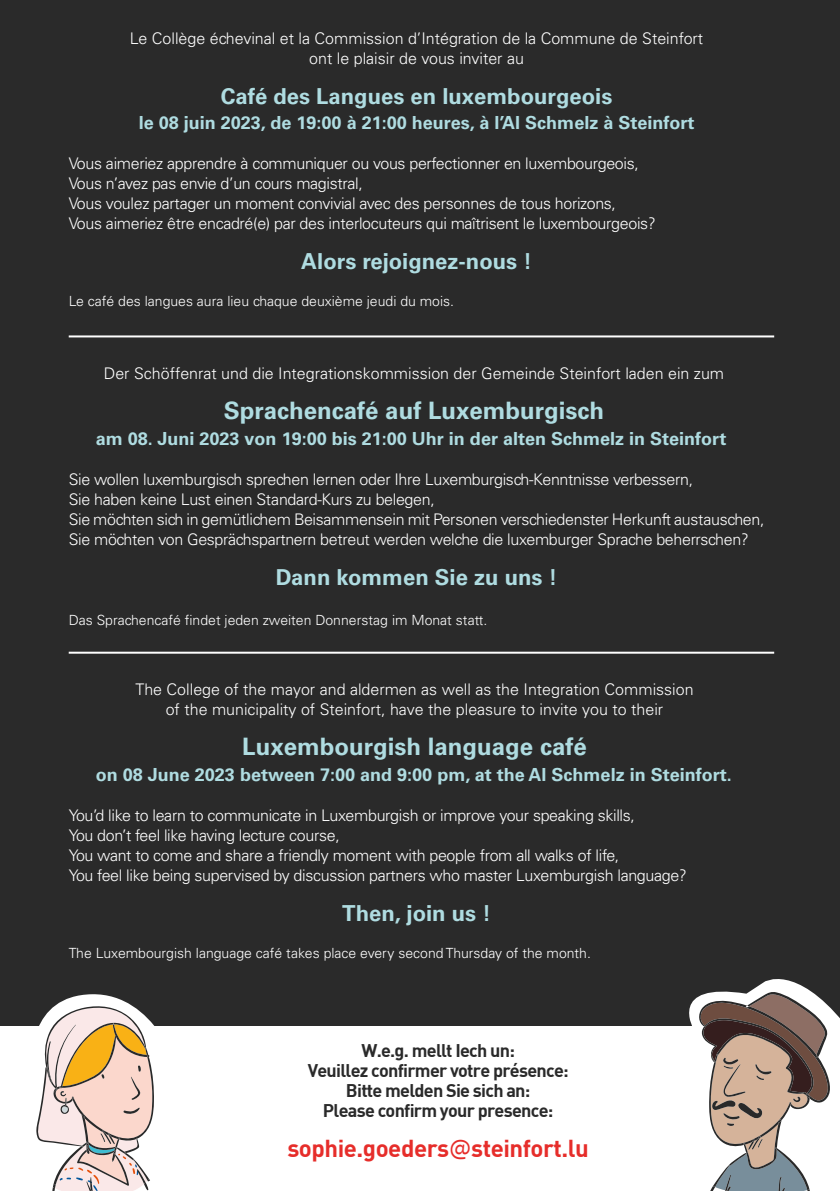
<style>
.page{position:relative;width:840px;height:1191px;background:#fff}
.page>*{position:absolute;margin:0;border:0;box-sizing:border-box;transform-origin:0 0}
.t1{font:700 24px "Univers LT Std";color:#afdce1}
.t2{font:700 24px "DIN";letter-spacing:-.02em;color:#e62d2a}
.t3{font:700 22px "Univers LT Std";color:#afdce1}
.t4{font:700 18px "Univers LT Std";color:#afdce1}
.t5{font:700 18px/20px "DIN";letter-spacing:-.04em;color:#2a2a2a;text-align:center}
.t6{font:300 16px/20px "Univers";letter-spacing:-.02em;color:#fff}
.t7{font:300 16px/20px "Univers";color:#fff;text-align:center}
.t8{font:300 14px "Univers";color:#fff}
.s1{font-family:"Ebrima";font-weight:400}
</style>
<div class="page">
<div style="left:0;top:0;width:839px;height:1191px;background:#2a2a2a"></div>
<div style="left:0;top:1026px;width:666px;height:165px;background:#fff"></div>
<hr style="left:69px;top:335px;width:704px;height:2px;background:#fff">
<hr style="left:69px;top:651px;width:704px;height:2px;background:#fff">
<svg style="left:28px;top:994px;width:151px;height:197px;background:#dbcbbe"></svg>
<svg style="left:666px;top:963px;width:174px;height:228px"></svg>
<p class="t7" style="left:130px;top:28px;width:574px">Le Collège échevinal et la Commission d’Intégration de la Commune de Steinfort ont le plaisir de vous inviter au</p>
<p class="t3" style="left:221px;top:83px;width:393px">Café des Langues en luxembourgeois</p>
<p class="t4" style="left:139px;top:112px;width:557px">le 08 juin 2023, de 19:00 à 21:00 heures, à l’Al Schmelz à Steinfort</p>
<p class="t6" style="left:69px;top:154px;width:588px">Vous aimeriez apprendre à communiquer ou vous perfectionner en luxembourgeois, Vous n’avez pas envie d’un cours magistral,<br>Vous voulez partager un moment convivial avec des personnes de tous horizons,<br>Vous aimeriez être encadré(e) par des interlocuteurs qui maîtrisent le luxembourgeois?</p>
<p class="t3" style="left:301px;top:249px;width:232px">Alors rejoignez-nous !</p>
<p class="t8" style="left:69px;top:293px;width:386px">Le café des langues aura lieu chaque deuxième jeudi du mois.</p>
<p class="t7" style="left:104px;top:363px;width:621px">Der Schöffenrat und die Integrationskommission der Gemeinde Steinfort laden ein zum</p>
<p class="t1" style="left:224px;top:397px;width:382px">Sprachencafé auf Luxemburgisch</p>
<p class="t4" style="left:96px;top:428px;width:631px">am 08. Juni 2023 von 19:00 bis 21:00 Uhr in der alten Schmelz in Steinfort</p>
<p class="t6" style="left:69px;top:469px;width:697px">Sie wollen luxemburgisch sprechen lernen oder Ihre Luxemburgisch-Kenntnisse verbessern,<br>Sie haben keine Lust einen Standard-Kurs zu belegen,<br>Sie möchten sich in gemütlichem Beisammensein mit Personen verschiedenster Herkunft austauschen, Sie möchten von Gesprächspartnern betreut werden welche die luxemburger Sprache beherrschen?</p>
<p class="t3" style="left:276px;top:564px;width:283px">Dann kommen Sie zu uns !</p>
<p class="t8" style="left:69px;top:611px;width:420px">Das Sprachencafé findet jeden zweiten Donnerstag im Monat statt.</p>
<p class="t7" style="left:135px;top:679px;width:559px">The College of the mayor and aldermen as well as the Integration Commission of the municipality of Steinfort, have the pleasure to invite you to their</p>
<p class="t1" style="left:242px;top:732px;width:346px">Luxembourgish language café</p>
<p class="t4" style="left:96px;top:764px;width:637px">on 08 June 2023 between 7:00 and 9:00 pm, at the Al Schmelz in Steinfort.</p>
<p class="t6" style="left:69px;top:805px;width:619px">You’d like to learn to communicate in Luxemburgish or improve your speaking skills,<br>You don’t feel like having lecture course,<br>You want to come and share a friendly moment with people from all walks of life,<br>You feel like being supervised by discussion partners who master Luxemburgish language?</p>
<p class="t3" style="left:342px;top:900px;width:150px">Then, join us !</p>
<p class="t8" style="left:69px;top:944px;width:523px">The Luxembourgish language café takes place every second Thursday of the month.</p>
<p class="t5" style="left:307px;top:1039px;width:262px">W.e.g. mellt Iech un:<br>Veuillez confirmer votre présence:<br>Bitte melden Sie sich an:<br>Please confirm your presence:</p>
<p class="t2" style="left:287px;top:1132px;width:303px">sophie.goeders<span class="s1">@</span>steinfort.lu</p>
</div>
